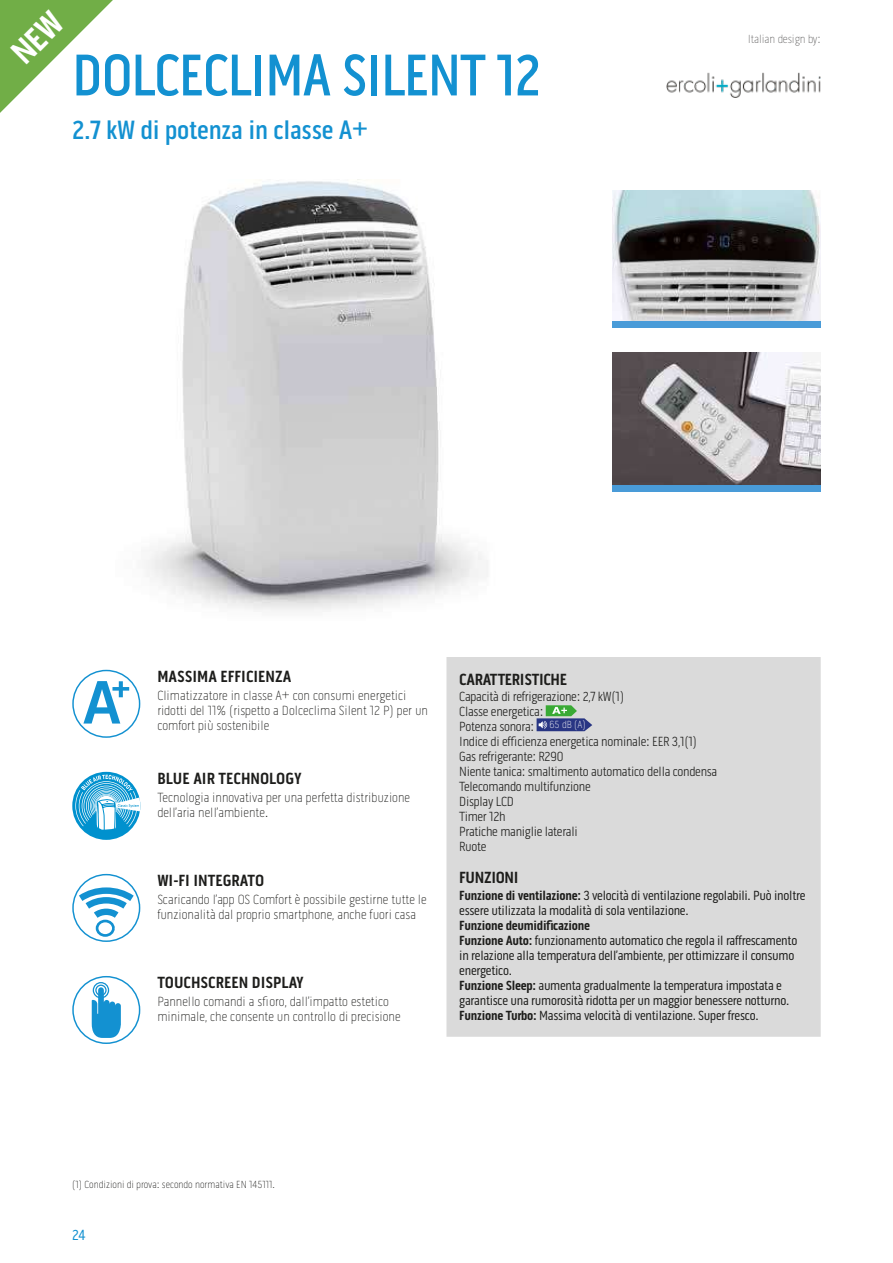
<style>
.page{position:relative;width:893px;height:1263px;background:#fff}
.page>*{position:absolute;margin:0;border:0;box-sizing:border-box;transform-origin:0 0}
.t1{font:500 60px "Pill Gothic 300 mg";letter-spacing:-.02em;color:#1391d1;scale:.95 1}
.t2{font:500 27px "Pill Gothic 300 mg";letter-spacing:-.01em;color:#1391d1}
.t3{font:700 16.5px "Pill Gothic 300 mg";color:#1d1d1b}
.t4{font:700 16.5px "Pill Gothic 300 mg";letter-spacing:-.02em;color:#1d1d1b}
.t5{font:15px "Pill Gothic 300 mg";color:#1391d1}
.t6{font:13.5px/15px "Pill Gothic 300 mg";letter-spacing:-.02em;color:#1d1d1b}
.t7{font:100 13.5px/15px "Pill Gothic 300 mg";color:#1d1d1b}
.t8{font:300 13.5px/15px "Pill Gothic 300 mg";letter-spacing:-.02em;color:#1d1d1b}
.t9{font:100 12px "Pill Gothic 300 mg";letter-spacing:-.01em;color:#646363}
.t10{font:100 10.5px "Pill Gothic 300 mg";color:#1d1d1b}
.s1{font-weight:700}
</style>
<div class="page">
<img style="left:666px;top:73px;width:155px;height:24px">
<img style="left:146px;top:181px;width:342px;height:430px">
<img style="left:612px;top:191px;width:209px;height:130px">
<div style="left:612px;top:321px;width:209px;height:7px;background:#499bd8"></div>
<img style="left:612px;top:353px;width:209px;height:132px">
<div style="left:612px;top:485px;width:209px;height:7px;background:#499bd8"></div>
<div style="left:72px;top:670px;width:68px;height:68px;border:1px solid #1391d1;border-radius:50%"></div>
<svg style="left:83px;top:681px;width:46px;height:42px"></svg>
<div style="left:72px;top:772px;width:68px;height:68px;background:#0091ce;border-radius:50%"></div>
<svg style="left:75px;top:775px;width:65px;height:56px"></svg>
<div style="left:96px;top:920px;width:19px;height:17px;background:#fff;border:3px solid #1391d1;border-radius:50%"></div>
<svg style="left:72px;top:884px;width:68px;height:40px"></svg>
<div style="left:72px;top:976px;width:68px;height:68px;border:1px solid #1391d1;border-radius:50%"></div>
<svg style="left:92px;top:982px;width:29px;height:56px"></svg>
<div style="left:446px;top:657px;width:375px;height:380px;background:#dadada"></div>
<svg style="left:537px;top:705px;width:55px;height:26px"></svg>
<svg style="left:0;top:0;width:113px;height:113px"></svg>
<h1 class="t1" style="left:72px;top:40px;width:494px">DOLCECLIMA SILENT 12</h1>
<h2 class="t2" style="left:72px;top:114px;width:297px">2.7 kW di potenza in classe A+</h2>
<p class="t9" style="left:748px;top:32px;width:74px">Italian design by:</p>
<p class="t3" style="left:157px;top:667px;width:136px">MASSIMA EFFICIENZA</p>
<p class="t7" style="left:157px;top:688px;width:272px">Climatizzatore in classe A+ con consumi energetici ridotti del 11% (rispetto a Dolceclima Silent 12 P) per un comfort più sostenibile</p>
<p class="t3" style="left:157px;top:769px;width:146px">BLUE AIR TECHNOLOGY</p>
<p class="t7" style="left:157px;top:790px;width:254px">Tecnologia innovativa per una perfetta distribuzione dell’aria nell’ambiente.</p>
<p class="t3" style="left:157px;top:871px;width:108px">WI-FI INTEGRATO</p>
<p class="t7" style="left:157px;top:892px;width:271px">Scaricando l’app OS Comfort è possibile gestirne tutte le funzionalità dal proprio smartphone, anche fuori casa</p>
<p class="t3" style="left:157px;top:973px;width:148px">TOUCHSCREEN DISPLAY</p>
<p class="t7" style="left:157px;top:994px;width:245px">Pannello comandi a sfioro, dall’impatto estetico minimale, che consente un controllo di precisione</p>
<p class="t4" style="left:459px;top:669px;width:109px">CARATTERISTICHE</p>
<p class="t8" style="left:459px;top:689px;width:260px">Capacità di refrigerazione: 2,7 kW(1)<br>Classe energetica:<br>Potenza sonora: <sup>65</sup> <sup>dB</sup> <sup>(A)<br></sup>Indice di efficienza energetica nominale: EER 3,1(1)<br>Gas refrigerante: R290<br>Niente tanica: smaltimento automatico della condensa<br>Telecomando multifunzione<br>Display LCD<br>Timer 12h<br>Pratiche maniglie laterali<br>Ruote</p>
<p class="t4" style="left:459px;top:868px;width:61px">FUNZIONI</p>
<p class="t6" style="left:459px;top:888px;width:348px"><span class="s1">Funzione di ventilazione:</span> 3 velocità di ventilazione regolabili. Può inoltre essere utilizzata la modalità di sola ventilazione.</p>
<p class="t6" style="left:459px;top:918px;width:340px"><span class="s1">Funzione deumidificazione<br>Funzione Auto:</span> funzionamento automatico che regola il raffrescamento in relazione alla temperatura dell’ambiente, per ottimizzare il consumo energetico.<br><span class="s1">Funzione Sleep:</span> aumenta gradualmente la temperatura impostata e garantisce una rumorosità ridotta per un maggior benessere notturno.<br><span class="s1">Funzione Turbo:</span> Massima velocità di ventilazione. Super fresco.</p>
<p class="t10" style="left:72px;top:1178px;width:204px">(1) Condizioni di prova: secondo normativa EN 145111.</p>
<p class="t5" style="left:72px;top:1226px;width:15px">24</p>
</div>
